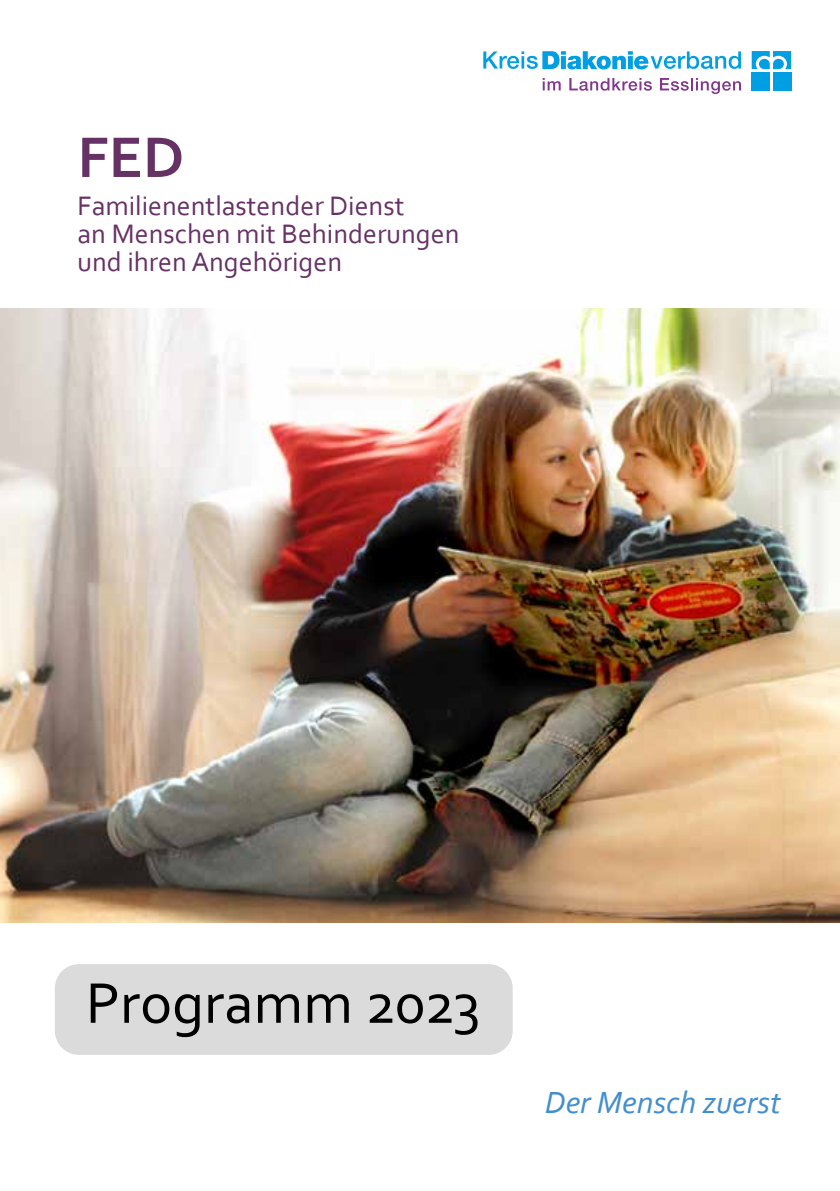
<style>
.page{position:relative;width:840px;height:1191px;background:#fff}
.page>*{position:absolute;margin:0;border:0;box-sizing:border-box;transform-origin:0 0}
.t1{font:60px "Corbel";color:#000}
.t2{font:700 60px "Corbel";color:#663266}
.t3{font:italic 32px "Corbel";color:#438ecc}
.t4{font:28px/28px "Corbel";color:#663266}
</style>
<div class="page">
<svg style="left:751px;top:51px;width:39px;height:18px"></svg>
<div style="left:751px;top:72px;width:18px;height:18px;background:#009fe3"></div>
<div style="left:772px;top:72px;width:18px;height:18px;background:#009fe3"></div>
<svg style="left:542px;top:78px;width:18px;height:12px"></svg>
<svg style="left:569px;top:78px;width:82px;height:13px"></svg>
<svg style="left:660px;top:78px;width:80px;height:16px"></svg>
<svg style="left:483px;top:51px;width:257px;height:18px"></svg>
<img style="left:0;top:308px;width:839px;height:614px">
<div style="left:55px;top:964px;width:457px;height:90px;background:#dbdbdb;border-radius:24px"></div>
<h1 class="t2" style="left:77px;top:120px;width:108px">FED</h1>
<p class="t4" style="left:77px;top:191px;width:383px">Familienentlastender Dienst<br>an Menschen mit Behinderungen und ihren Angehörigen</p>
<h1 class="t1" style="left:86px;top:965px;width:396px">Programm 2023</h1>
<p class="t3" style="left:544px;top:1082px;width:237px">Der Mensch zuerst</p>
</div>
